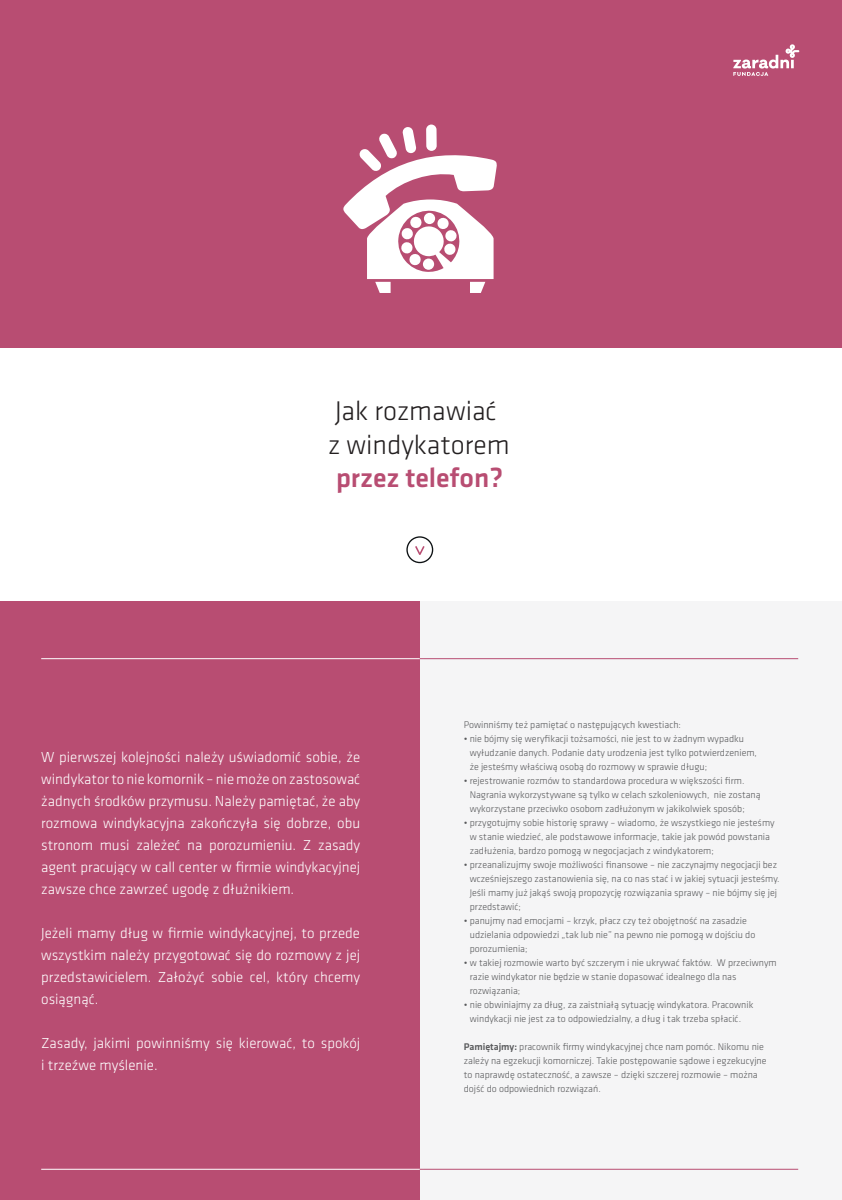
<style>
.page{position:relative;width:842px;height:1200px;background:#fff}
.page>*{position:absolute;margin:0;border:0;box-sizing:border-box;transform-origin:0 0}
.t1{font:300 28px/33.6px "Klavika";color:#231f20}
.t2{font:500 28px "Klavika";color:#b84d72}
.t3{font:300 15px/22px "Klavika";color:#fff;text-align:justify}
.t4{font:300 10px/14px "Klavika";color:#57585a}
.s1{font-weight:500}
</style>
<div class="page">
<div style="left:420px;top:602px;width:422px;height:597px;background:#f5f5f6"></div>
<div style="left:0;top:0;width:842px;height:347px;background:#b84d72"></div>
<svg style="left:733px;top:44px;width:66px;height:32px"></svg>
<svg style="left:415px;top:546px;width:10px;height:8px"></svg>
<div style="left:406px;top:536px;width:27px;height:27px;border:1px solid #0e1214;border-radius:50%"></div>
<svg style="left:343px;top:127px;width:154px;height:166px"></svg>
<div style="left:426px;top:124px;width:11px;height:27px;background:#fff;border-radius:5px"></div>
<div style="left:0;top:602px;width:420px;height:597px;background:#b84d72"></div>
<hr style="left:41px;top:1168px;width:383px;height:1px;background:#fff">
<hr style="left:420px;top:1168px;width:378px;height:1px;background:#b84d72">
<hr style="left:41px;top:658px;width:383px;height:1px;background:#fff">
<hr style="left:420px;top:658px;width:378px;height:1px;background:#b84d72">
<h1 class="t1" style="left:328px;top:394px;width:183px">Jak rozmawiać<br>z windykatorem</h1>
<h1 class="t2" style="left:336px;top:462px;width:169px">przez telefon?</h1>
<p class="t3" style="left:41px;top:746px;width:321px">W pierwszej kolejności należy uświadomić sobie, że windykatorto nie komornik – nie może on zastosować żadnych środków przymusu. Należy pamiętać, że aby rozmowa windykacyjna zakończyła się dobrze, obu stronom musi zależeć na porozumieniu. Z zasady agent pracujący w call center w firmie windykacyjnej zawsze chce zawrzeć ugodę z dłużnikiem.</p>
<h2 class="t3" style="left:41px;top:922px;width:320px">Jeżeli mamy dług w firmie windykacyjnej, to przede wszystkim należy przygotować się do rozmowy z jej przedstawicielem. Założyć sobie cel, który chcemy osiągnąć.</h2>
<h2 class="t3" style="left:41px;top:1032px;width:320px">Zasady, jakimi powinniśmy się kierować, to spokój i trzeźwe myślenie.</h2>
<p class="t4" style="left:464px;top:717px;width:219px">Powinniśmy też pamiętać o następujących kwestiach:</p>
<p class="t4" style="left:470px;top:731px;width:289px;text-indent:-6px">• nie bójmy się weryfikacji tożsamości, nie jest to w żadnym wypadku wyłudzanie danych. Podanie daty urodzenia jest tylko potwierdzeniem, że jesteśmy właściwą osobą do rozmowy w sprawie długu;</p>
<p class="t4" style="left:470px;top:773px;width:292px;text-indent:-6px">• rejestrowanie rozmów to standardowa procedura w większości firm.<br>Nagrania wykorzystywane są tylko w celach szkoleniowych, nie zostaną wykorzystane przeciwko osobom zadłużonym w jakikolwiek sposób;</p>
<p class="t4" style="left:470px;top:815px;width:306px;text-indent:-6px">• przygotujmy sobie historię sprawy – wiadomo, że wszystkiego nie jesteśmy w stanie wiedzieć, ale podstawowe informacje, takie jak powód powstania zadłużenia, bardzo pomogą w negocjacjach z windykatorem;</p>
<p class="t4" style="left:470px;top:857px;width:311px;text-indent:-6px">• przeanalizujmy swoje możliwości finansowe – nie zaczynajmy negocjacji bez wcześniejszego zastanowienia się, na co nas stać i w jakiej sytuacji jesteśmy.<br>Jeśli mamy już jakąś swoją propozycję rozwiązania sprawy – nie bójmy się jej przedstawić;</p>
<p class="t4" style="left:470px;top:913px;width:287px;text-indent:-6px">• panujmy nad emocjami – krzyk, płacz czy też obojętność na zasadzie udzielania odpowiedzi „tak lub nie” na pewno nie pomogą w dojściu do porozumienia;</p>
<p class="t4" style="left:470px;top:955px;width:308px;text-indent:-6px">• w takiej rozmowie warto być szczerym i nie ukrywać faktów. W przeciwnym razie windykator nie będzie w stanie dopasować idealnego dla nas rozwiązania;</p>
<p class="t4" style="left:470px;top:997px;width:285px;text-indent:-6px">• nie obwiniajmy za dług, za zaistniałą sytuację windykatora. Pracownik windykacji nie jest za to odpowiedzialny, a dług i tak trzeba spłacić.</p>
<p class="t4" style="left:464px;top:1039px;width:304px"><span class="s1">Pamiętajmy:</span> pracownik firmy windykacyjnej chce nam pomóc. Nikomu nie zależy na egzekucji komorniczej. Takie postępowanie sądowe i egzekucyjne to naprawdę ostateczność, a zawsze – dzięki szczerej rozmowie – można dojść do odpowiednich rozwiązań.</p>
</div>
